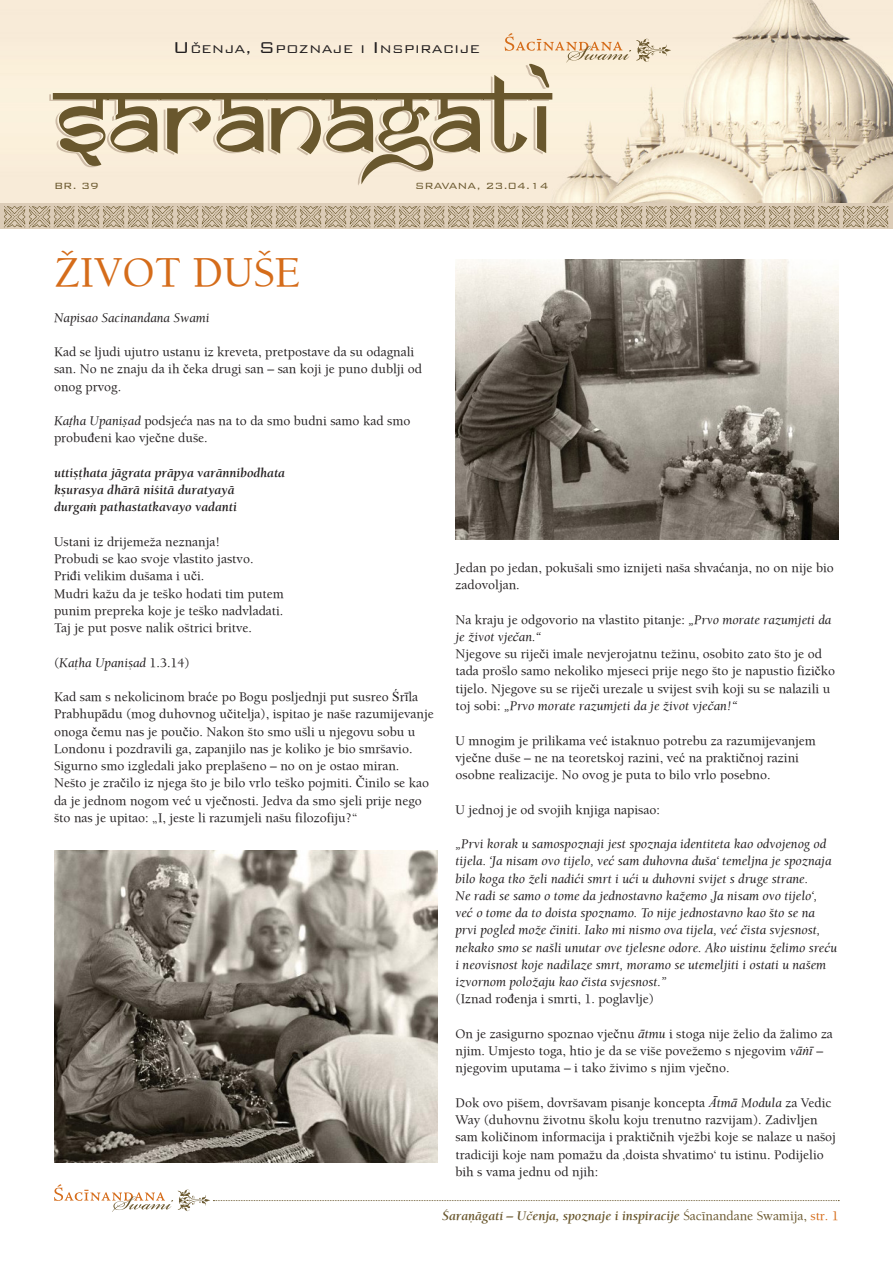
<style>
.page{position:relative;width:893px;height:1263px;background:#fff}
.page>*{position:absolute;margin:0;border:0;box-sizing:border-box;transform-origin:0 0}
.t1{font:43.5px "Balaram";color:#d56c1a}
.t2{font:300 15px "Bank Gothic BT";color:#231f20}
.t3{font:13.5px/17.2px "Balaram";color:#231f20}
.t4{font:italic 13.5px/17.2px "Balaram";color:#231f20}
.t5{font:italic 700 13.5px "Balaram";color:#231f20}
.t6{font:italic 700 13.5px "Balaram";color:#69572d}
.t7{font:300 12px "Bank Gothic BT";color:#69572d}
.s1{font-size:21px}
.s2{font-size:18px}
.s3{font-family:"Times New Roman"}
.s4{font-style:italic}
.s5{font-family:"Times New Roman";font-style:italic}
.s6{font-style:normal}
.s7{font-family:"Times New Roman";font-weight:400}
.s8{font-weight:400;font-style:normal}
.s9{font-weight:400;font-style:normal;color:#d56c1a}
</style>
<div class="page">
<img style="left:0;top:0;width:893px;height:204px">
<div style="left:0;top:204px;width:893px;height:25px;background:#dcccb7"></div>
<svg style="left:49px;top:65px;width:500px;height:121px"></svg>
<svg style="left:53px;top:64px;width:499px;height:120px;background:#d5c8af"></svg>
<svg style="left:505px;top:33px;width:166px;height:30px;background:#eddac0"></svg>
<svg style="left:54px;top:1184px;width:785px;height:28px"></svg>
<img style="left:4px;top:206px;width:22px;height:22px">
<img style="left:29px;top:206px;width:22px;height:22px">
<img style="left:53px;top:206px;width:47px;height:22px">
<img style="left:103px;top:206px;width:22px;height:22px">
<img style="left:127px;top:206px;width:47px;height:22px">
<img style="left:177px;top:206px;width:22px;height:22px">
<img style="left:201px;top:206px;width:47px;height:22px">
<img style="left:251px;top:206px;width:22px;height:22px">
<img style="left:275px;top:206px;width:47px;height:22px">
<img style="left:325px;top:206px;width:22px;height:22px">
<img style="left:349px;top:206px;width:47px;height:22px">
<img style="left:399px;top:206px;width:22px;height:22px">
<img style="left:423px;top:206px;width:47px;height:22px">
<img style="left:473px;top:206px;width:71px;height:22px">
<img style="left:547px;top:206px;width:71px;height:22px">
<img style="left:621px;top:206px;width:71px;height:22px">
<img style="left:695px;top:206px;width:71px;height:22px">
<img style="left:769px;top:206px;width:71px;height:22px">
<img style="left:843px;top:206px;width:46px;height:22px">
<img style="left:455px;top:259px;width:384px;height:280px">
<img style="left:54px;top:850px;width:383px;height:312px">
<p class="t2" style="left:173px;top:40px;width:309px"><span class="s1">U</span>ČENJA<span class="s2">,</span> <span class="s1">S</span>POZNAJE I <span class="s1">I</span>NSPIRACIJE</p>
<p class="t7" style="left:54px;top:179px;width:47px">BR. 39</p>
<p class="t7" style="left:415px;top:179px;width:135px">SRAVANA, 23.04.14</p>
<p class="t1" style="left:54px;top:245px;width:248px">ŽIVOT DUŠE</p>
<p class="t4" style="left:54px;top:308px;width:157px">Napisao Sacinandana Swami</p>
<p class="t3" style="left:54px;top:343px;width:369px">Kad se ljudi ujutro ustanu iz kreveta, pretpostave da su odagnali san. No ne znaju da ih <span class="s3">č</span>eka drugi san – san koji je puno dublji od onog prvog.</p>
<p class="t3" style="left:54px;top:412px;width:358px"><span class="s4">Ka</span><span class="s5">ṭ</span><span class="s4">ha Upani</span><span class="s5">ṣ</span><span class="s4">ad</span> podsje<span class="s5">ć</span>a nas na to da smo budni samo kad smo probu<span class="s3">đ</span>eni kao vje<span class="s3">č</span>ne duše.</p>
<p class="t5" style="left:54px;top:464px;width:233px">uttiñöhata jägrata präpya varännibodhata</p>
<p class="t5" style="left:54px;top:481px;width:182px">kñurasya dhärä niçitä duratyayä</p>
<p class="t5" style="left:54px;top:499px;width:184px">durgaà pathastatkavayo vadanti</p>
<p class="t3" style="left:54px;top:533px;width:168px">Ustani iz drijemeža neznanja!</p>
<p class="t3" style="left:54px;top:550px;width:201px">Probudi se kao svoje vlastito jastvo.</p>
<p class="t3" style="left:54px;top:567px;width:152px">Pri<span class="s3">đ</span>i velikim dušama i u<span class="s3">č</span>i.</p>
<p class="t3" style="left:54px;top:584px;width:231px">Mudri kažu da je teško hodati tim putem</p>
<p class="t3" style="left:54px;top:602px;width:231px">punim prepreka koje je teško nadvladati.</p>
<p class="t3" style="left:54px;top:619px;width:200px">Taj je put posve nalik oštrici britve.</p>
<p class="t4" style="left:54px;top:653px;width:137px"><span class="s6">(</span>Kaöha Upaniñad <span class="s6">1.3.14)</span></p>
<p class="t3" style="left:54px;top:688px;width:381px">Kad sam s nekolicinom bra<span class="s3">ć</span>e po Bogu posljednji put susreo <span class="s3">Ś</span>r<span class="s3">ī</span>la Prabhup<span class="s3">ā</span>du (mog duhovnog u<span class="s3">č</span>itelja), ispitao je naše razumijevanje onoga <span class="s3">č</span>emu nas je pou<span class="s3">č</span>io. Nakon što smo ušli u njegovu sobu u Londonu i pozdravili ga, zapanjilo nas je koliko je bio smršavio.<br>Sigurno smo izgledali jako preplašeno – no on je ostao miran.</p>
<p class="t3" style="left:54px;top:774px;width:376px">Nešto je zra<span class="s3">č</span>ilo iz njega što je bilo vrlo teško pojmiti. <span class="s3">Č</span>inilo se kao da je jednom nogom ve<span class="s3">ć</span> u vje<span class="s3">č</span>nosti. Jedva da smo sjeli prije nego što nas je upitao: „I, jeste li razumjeli našu filozofiju?“</p>
<p class="t3" style="left:455px;top:559px;width:380px">Jedan po jedan, pokušali smo iznijeti naša shva<span class="s3">ć</span>anja, no on nije bio zadovoljan.</p>
<p class="t3" style="left:455px;top:610px;width:377px">Na kraju je odgovorio na vlastito pitanje: <span class="s4">„Prvo morate razumjeti da je život vje</span><span class="s5">č</span><span class="s4">an.“</span></p>
<p class="t3" style="left:455px;top:645px;width:381px">Njegove su rije<span class="s3">č</span>i imale nevjerojatnu težinu, osobito zato što je od tada prošlo samo nekoliko mjeseci prije nego što je napustio fizi<span class="s3">č</span>ko tijelo. Njegove su se rije<span class="s3">č</span>i urezale u svijest svih koji su se nalazili u toj sobi: <span class="s4">„Prvo morate razumjeti da je život vje</span><span class="s5">č</span><span class="s4">an!“</span></p>
<p class="t3" style="left:455px;top:731px;width:362px">U mnogim je prilikama ve<span class="s3">ć</span> istaknuo potrebu za razumijevanjem vje<span class="s3">č</span>ne duše – ne na teoretskoj razini, ve<span class="s3">ć</span> na prakti<span class="s3">č</span>noj razini osobne realizacije. No ovog je puta to bilo vrlo posebno.</p>
<p class="t3" style="left:455px;top:800px;width:206px">U jednoj je od svojih knjiga napisao:</p>
<p class="t4" style="left:455px;top:835px;width:383px">„Prvi korak u samospoznaji jest spoznaja identiteta kao odvojenog od tijela. ‘Ja nisam ovo tijelo, ve<span class="s3">ć</span> sam duhovna duša‘ temeljna je spoznaja bilo koga tko želi nadi<span class="s3">ć</span>i smrt i u<span class="s3">ć</span>i u duhovni svijet s druge strane.<br>Ne radi se samo o tome da jednostavno kažemo ‚Ja nisam ovo tijelo‘, ve<span class="s3">ć</span> o tome da to doista spoznamo. To nije jednostavno kao što se na prvi pogled može <span class="s3">č</span>initi. Iako mi nismo ova tijela, ve<span class="s3">ć č</span>ista svjesnost, nekako smo se našli unutar ove tjelesne odore. Ako uistinu želimo sre<span class="s3">ć</span>u i neovisnost koje nadilaze smrt, moramo se utemeljiti i ostati u našem izvornom položaju kao <span class="s3">č</span>ista svjesnost.”</p>
<p class="t3" style="left:455px;top:990px;width:200px">(Iznad ro<span class="s3">đ</span>enja i smrti, 1. poglavlje)</p>
<p class="t3" style="left:455px;top:1024px;width:379px">On je zasigurno spoznao vje<span class="s3">č</span>nu <span class="s5">ā</span><span class="s4">tmu</span> i stoga nije želio da žalimo za njim. Umjesto toga, htio je da se više povežemo s njegovim <span class="s4">v</span><span class="s5">āṅī</span> – njegovim uputama – i tako živimo s njim vje<span class="s3">č</span>no.</p>
<p class="t3" style="left:455px;top:1093px;width:382px">Dok ovo pišem, dovršavam pisanje koncepta <span class="s5">Ᾱ</span><span class="s4">tm</span><span class="s5">ā</span> <span class="s4">Modula</span> za Vedic Way (duhovnu životnu školu koju trenutno razvijam). Zadivljen sam koli<span class="s3">č</span>inom informacija i prakti<span class="s3">č</span>nih vježbi koje se nalaze u našoj tradiciji koje nam pomažu da ‚doista shvatimo‘ tu istinu. Podijelio bih s vama jednu od njih:</p>
<p class="t6" style="left:442px;top:1207px;width:398px">Çaraëägatí – U<span class="s7">č</span>enja, spoznaje i inspiracije <span class="s8">Çacénandane Swamija,</span> <span class="s9">str. 1</span></p>
</div>
